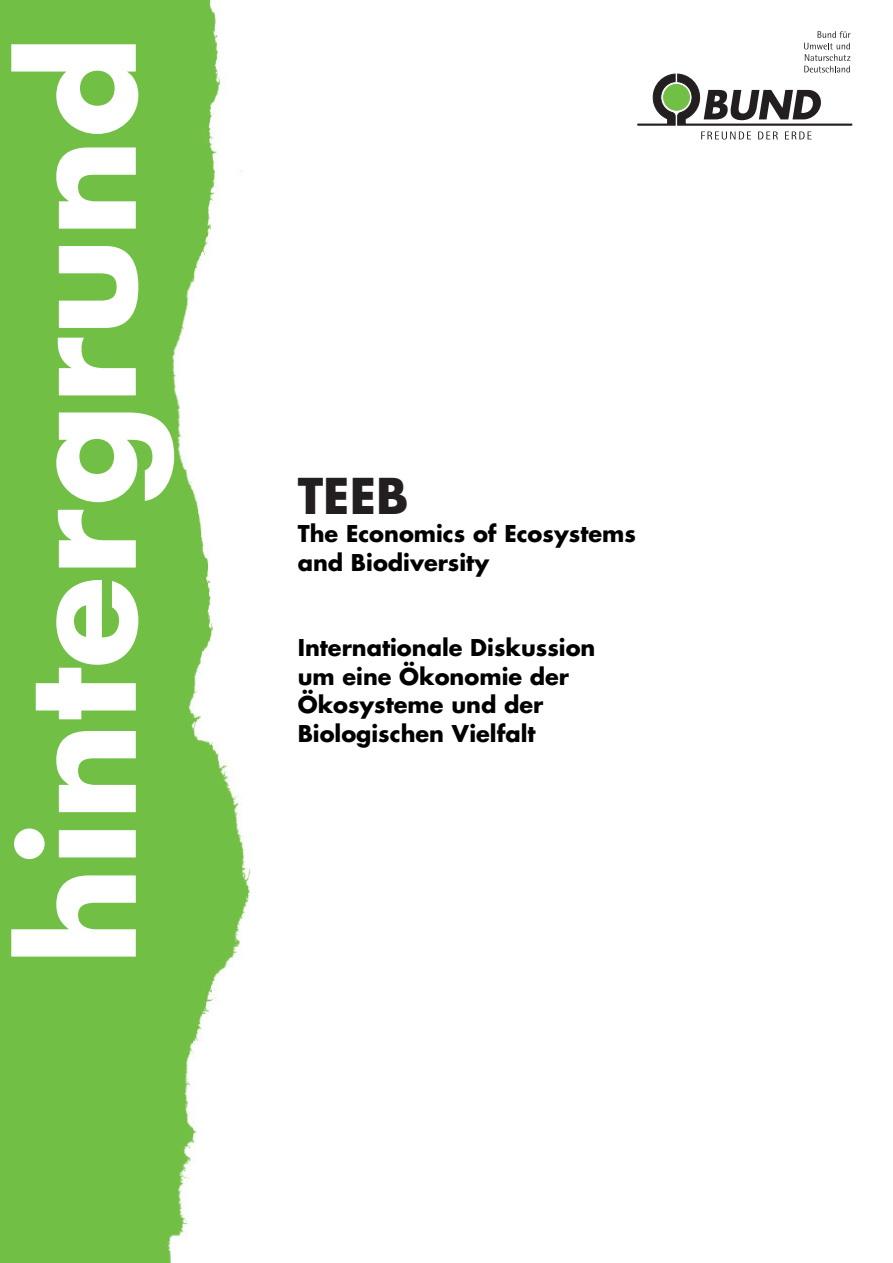
<style>
.page{position:relative;width:893px;height:1263px;background:#fff}
.page>*{position:absolute;margin:0;border:0;box-sizing:border-box;transform-origin:0 0}
.t1{font:700 150px "Futura";color:#fff}
.t2{font:700 48px "Futura";color:#231f20}
.t3{font:700 22.5px/28.5px "Futura";color:#000}
</style>
<div class="page">
<svg style="left:701px;top:131px;width:110px;height:9px"></svg>
<svg style="left:637px;top:31px;width:215px;height:94px"></svg>
<img style="left:0;top:0;width:251px;height:1263px">
<h1 class="t1" style="left:11px;top:965px;width:931px;rotate:-90deg">hintergrund</h1>
<h2 class="t2" style="left:298px;top:474px;width:112px">TEEB</h2>
<p class="t3" style="left:298px;top:521px;width:340px">The Economics of Ecosystems and Biodiversity</p>
<p class="t3" style="left:298px;top:635px;width:299px">Internationale Diskussion um eine Ökonomie der<br>Ökosysteme und der<br>Biologischen Vielfalt</p>
</div>
